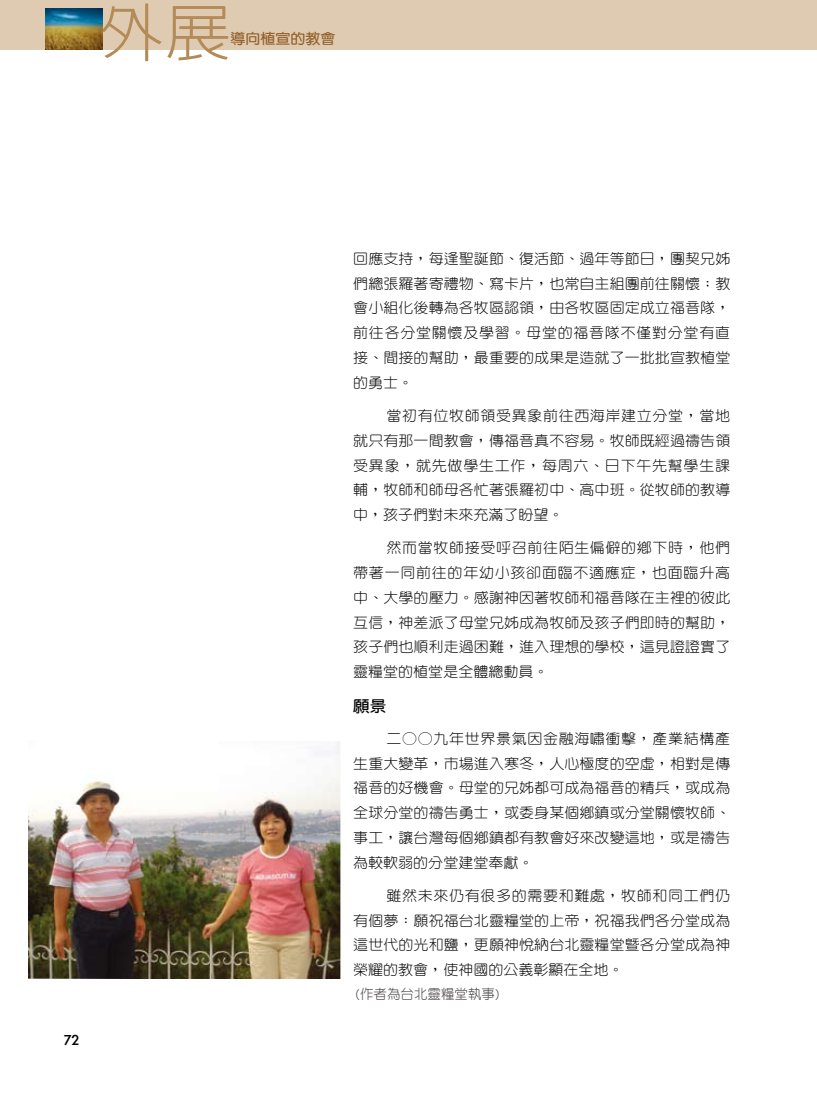
<style>
.page{position:relative;width:817px;height:1102px;background:#fff}
.page>*{position:absolute;margin:0;border:0;box-sizing:border-box;transform-origin:0 0}
.t1{font:300 62.7px "New Gothic";color:#b48a57;scale:1.05 1}
.t2{font:16.5px "Li Gothic Med";color:#000}
.t3{font:700 15.6px "Yen Round";color:#000;scale:1.05 1}
.t4{font:300 14.25px/24.8px "Yen Round";letter-spacing:.005em;color:#000;text-align:justify;scale:1.05 1}
.t5{font:700 14.25px "Yen Round";color:#945f2a;scale:1.05 1}
.t6{font:300 13.5px "Yen Round";color:#3f3b3a}
</style>
<div class="page">
<div style="left:0;top:0;width:816px;height:50px;background:#decbb2"></div>
<img style="left:45px;top:9px;width:57px;height:41px">
<img style="left:28px;top:742px;width:312px;height:236px">
<p class="t1" style="left:99px;top:1px;width:127px">外展</p>
<p class="t5" style="left:230px;top:32px;width:101px">導向植宣的教會</p>
<p class="t2" style="left:64px;top:1031px;width:17px">72</p>
<p class="t4" style="left:353px;top:246px;width:360px">回應支持，每逢聖誕節、復活節、過年等節日，團契兄姊們總張羅著寄禮物、寫卡片，也常自主組團前往關懷；教會小組化後轉為各牧區認領，由各牧區固定成立福音隊，前往各分堂關懷及學習。母堂的福音隊不僅對分堂有直接、間接的幫助，最重要的成果是造就了一批批宣教植堂的勇士。</p>
<p class="t4" style="left:353px;top:403px;width:360px;text-indent:33px">當初有位牧師領受異象前往西海岸建立分堂，當地就只有那一間教會，傳福音真不容易。牧師既經過禱告領受異象，就先做學生工作，每周六、日下午先幫學生課輔，牧師和師母各忙著張羅初中、高中班。從牧師的教導中，孩子們對未來充滿了盼望。</p>
<p class="t4" style="left:353px;top:535px;width:360px;text-indent:33px">然而當牧師接受呼召前往陌生偏僻的鄉下時，他們帶著一同前往的年幼小孩卻面臨不適應症，也面臨升高中、大學的壓力。感謝神因著牧師和福音隊在主裡的彼此互信，神差派了母堂兄姊成為牧師及孩子們即時的幫助，孩子們也順利走過困難，進入理想的學校，這見證證實了靈糧堂的植堂是全體總動員。</p>
<p class="t3" style="left:353px;top:697px;width:33px">願景</p>
<p class="t4" style="left:353px;top:725px;width:360px;text-indent:33px">二○○九年世界景氣因金融海嘯衝擊，產業結構產生重大變革，市場進入寒冬，人心極度的空虛，相對是傳福音的好機會。母堂的兄姊都可成為福音的精兵，或成為全球分堂的禱告勇士，或委身某個鄉鎮或分堂關懷牧師、事工，讓台灣每個鄉鎮都有教會好來改變這地，或是禱告為較軟弱的分堂建堂奉獻。</p>
<p class="t4" style="left:353px;top:882px;width:360px;text-indent:33px">雖然未來仍有很多的需要和難處，牧師和同工們仍有個夢：願祝福台北靈糧堂的上帝，祝福我們各分堂成為這世代的光和鹽，更願神悅納台北靈糧堂暨各分堂成為神榮耀的教會，使神國的公義彰顯在全地。</p>
<p class="t6" style="left:353px;top:986px;width:150px">(作者為台北靈糧堂執事)</p>
</div>
